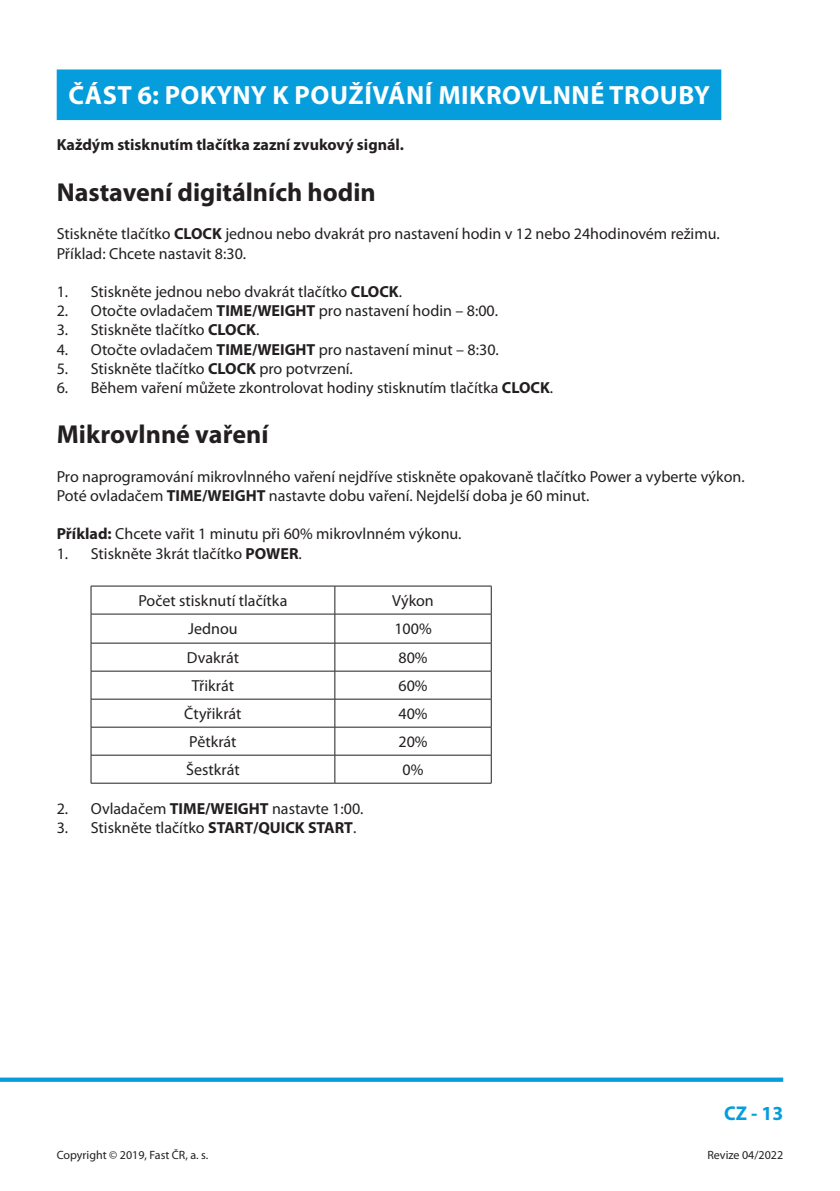
<style>
.page{position:relative;width:840px;height:1191px;background:#fff}
.page>*{position:absolute;margin:0;border:0;box-sizing:border-box;transform-origin:0 0}
.Nadpis_13_2{font:700 26.4px "Myriad Pro";letter-spacing:.02em;color:#fff}
.Podnadpis_13{font:700 26px "Myriad Pro";color:#231f20}
.t1{font:700 20px "Myriad Pro";color:#069ddc}
.Základný_8{font:16px "Myriad Pro";color:#231f20}
.Odsadené_6_-_8{font:16px "Myriad Pro";color:#231f20}
.Základný_8-2{font:700 16px "Myriad Pro";color:#231f20}
.t2{font:12px "Myriad Pro";color:#231f20}
.s1{font-weight:700}
</style>
<div class="page">
<svg style="left:1px;top:1077px;width:781px;height:4px;background:#29aae0"></svg>
<div style="left:57px;top:69px;width:663px;height:51px;background:#069ddc"></div>
<hr style="left:91px;top:586px;width:243px;height:1px;background:#231f20">
<hr style="left:334px;top:586px;width:157px;height:1px;background:#231f20">
<hr style="left:91px;top:614px;width:243px;height:1px;background:#231f20">
<hr style="left:334px;top:614px;width:157px;height:1px;background:#231f20">
<hr style="left:91px;top:643px;width:243px;height:1px;background:#231f20">
<hr style="left:334px;top:643px;width:157px;height:1px;background:#231f20">
<hr style="left:91px;top:671px;width:243px;height:1px;background:#231f20">
<hr style="left:334px;top:671px;width:157px;height:1px;background:#231f20">
<hr style="left:91px;top:699px;width:243px;height:1px;background:#231f20">
<hr style="left:334px;top:699px;width:157px;height:1px;background:#231f20">
<hr style="left:91px;top:727px;width:243px;height:1px;background:#231f20">
<hr style="left:334px;top:727px;width:157px;height:1px;background:#231f20">
<hr style="left:91px;top:755px;width:243px;height:1px;background:#231f20">
<svg style="left:91px;top:586px;width:1px;height:197px"></svg>
<hr style="left:334px;top:755px;width:157px;height:1px;background:#231f20">
<svg style="left:334px;top:586px;width:1px;height:197px"></svg>
<svg style="left:490px;top:586px;width:1px;height:197px"></svg>
<hr style="left:91px;top:783px;width:243px;height:1px;background:#231f20">
<hr style="left:334px;top:783px;width:157px;height:1px;background:#231f20">
<p class="Nadpis_13_2" style="left:68px;top:77px;width:642px">ČÁST 6: POKYNY K POUŽÍVÁNÍ MIKROVLNNÉ TROUBY</p>
<p class="Základný_8-2" style="left:57px;top:135px;width:348px">Každým stisknutím tlačítka zazní zvukový signál.</p>
<p class="Podnadpis_13" style="left:57px;top:175px;width:320px">Nastavení digitálních hodin</p>
<p class="Základný_8" style="left:57px;top:224px;width:664px">Stiskněte tlačítko <span class="s1">CLOCK</span> jednou nebo dvakrát pro nastavení hodin v 12 nebo 24hodinovém režimu.</p>
<p class="Základný_8" style="left:57px;top:243px;width:191px">Příklad: Chcete nastavit 8:30.</p>
<p class="Odsadené_6_-_8" style="left:57px;top:282px;width:347px">1. Stiskněte jednou nebo dvakrát tlačítko <span class="s1">CLOCK</span>.</p>
<p class="Odsadené_6_-_8" style="left:57px;top:301px;width:442px">2. Otočte ovladačem <span class="s1">TIME/WEIGHT</span> pro nastavení hodin – 8:00.</p>
<p class="Odsadené_6_-_8" style="left:57px;top:320px;width:204px">3. Stiskněte tlačítko <span class="s1">CLOCK</span>.</p>
<p class="Odsadené_6_-_8" style="left:57px;top:339px;width:443px">4. Otočte ovladačem <span class="s1">TIME/WEIGHT</span> pro nastavení minut – 8:30.</p>
<p class="Odsadené_6_-_8" style="left:57px;top:358px;width:297px">5. Stiskněte tlačítko <span class="s1">CLOCK</span> pro potvrzení.</p>
<p class="Odsadené_6_-_8" style="left:57px;top:378px;width:497px">6. Během vaření můžete zkontrolovat hodiny stisknutím tlačítka <span class="s1">CLOCK</span>.</p>
<p class="Podnadpis_13" style="left:57px;top:417px;width:213px">Mikrovlnné vaření</p>
<p class="Základný_8" style="left:57px;top:466px;width:689px">Pro naprogramování mikrovlnného vaření nejdříve stiskněte opakovaně tlačítko Power a vyberte výkon.</p>
<p class="Základný_8" style="left:57px;top:486px;width:534px">Poté ovladačem <span class="s1">TIME/WEIGHT</span> nastavte dobu vaření. Nejdelší doba je 60 minut.</p>
<p class="Základný_8" style="left:57px;top:524px;width:406px"><span class="s1">Příklad:</span> Chcete vařit 1 minutu při 60% mikrovlnném výkonu.</p>
<p class="Odsadené_6_-_8" style="left:57px;top:543px;width:246px">1. Stiskněte 3krát tlačítko <span class="s1">POWER</span>.</p>
<p class="Základný_8" style="left:138px;top:591px;width:150px">Počet stisknutí tlačítka</p>
<p class="Základný_8" style="left:392px;top:591px;width:43px">Výkon</p>
<p class="Základný_8" style="left:188px;top:619px;width:51px">Jednou</p>
<p class="Základný_8" style="left:394px;top:619px;width:39px">100%</p>
<p class="Základný_8" style="left:187px;top:648px;width:54px">Dvakrát</p>
<p class="Základný_8" style="left:398px;top:648px;width:31px">80%</p>
<p class="Základný_8" style="left:192px;top:676px;width:44px">Třikrát</p>
<p class="Základný_8" style="left:398px;top:676px;width:31px">60%</p>
<p class="Základný_8" style="left:184px;top:704px;width:59px">Čtyřikrát</p>
<p class="Základný_8" style="left:398px;top:704px;width:31px">40%</p>
<p class="Základný_8" style="left:189px;top:732px;width:49px">Pětkrát</p>
<p class="Základný_8" style="left:398px;top:732px;width:31px">20%</p>
<p class="Základný_8" style="left:186px;top:760px;width:55px">Šestkrát</p>
<p class="Základný_8" style="left:402px;top:760px;width:22px">0%</p>
<p class="Odsadené_6_-_8" style="left:57px;top:798px;width:308px">2. Ovladačem <span class="s1">TIME/WEIGHT</span> nastavte 1:00.</p>
<p class="Odsadené_6_-_8" style="left:57px;top:818px;width:301px">3. Stiskněte tlačítko <span class="s1">START/QUICK START</span>.</p>
<p class="t1" style="left:723px;top:1099px;width:60px">CZ - 13</p>
<p class="t2" style="left:57px;top:1147px;width:153px">Copyright © 2019, Fast ČR, a. s.</p>
<p class="t2" style="left:707px;top:1147px;width:77px">Revize 04/2022</p>
</div>
